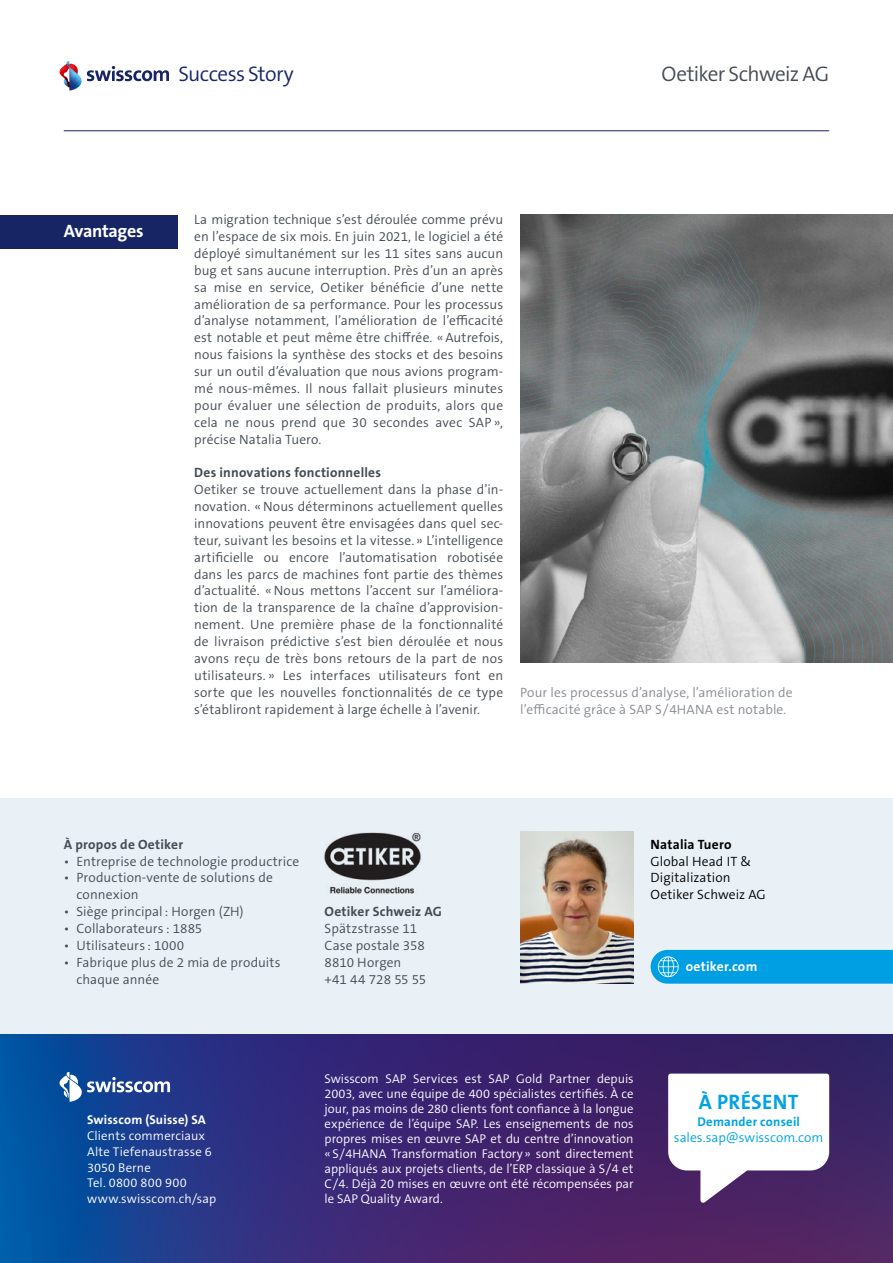
<style>
.page{position:relative;width:893px;height:1263px;background:#fff}
.page>*{position:absolute;margin:0;border:0;box-sizing:border-box;transform-origin:0 0}
.t1{font:300 21.15px "The Sans B W4";letter-spacing:-.03em;color:#444c54}
.t2{font:300 21.15px "The Sans B W4";letter-spacing:-.025em;color:#172565}
.t3{font:700 21px "The Sans B W7";letter-spacing:.015em;color:#00a3e3}
.t4{font:700 18px "The Sans B W7";letter-spacing:-.02em;color:#fff}
.t5{font:300 13.5px/16.8px "The Sans B W4";letter-spacing:.01em;color:#444c54}
.t6{font:300 13.5px/16.8px "The Sans B W4";letter-spacing:.01em;color:#868a92}
.t7{font:700 13.5px "The Sans B W7";letter-spacing:.015em;color:#444c54}
.t8{font:300 13.5px/16.8px "The Sans B W4";letter-spacing:.005em;color:#000}
.t9{font:300 13.5px "The Sans B W4";color:#00a3e3}
.t10{font:700 13.5px "The Sans B W7";letter-spacing:.015em;color:#000}
.t11{font:700 13.5px "The Sans B W7";letter-spacing:.015em;color:#fff}
.t12{font:300 12.75px/15px "The Sans B W4";letter-spacing:.005em;color:#fff;text-align:justify}
.t13{font:700 12.75px "The Sans B W7";letter-spacing:.015em;color:#fff}
.t14{font:700 12.75px "The Sans B W7";letter-spacing:.02em;color:#00a3e3}
</style>
<div class="page">
<div style="left:0;top:798px;width:893px;height:465px;background:#e8f0f5"></div>
<svg style="left:0;top:1034px;width:893px;height:229px;background:#322d78"></svg>
<svg style="left:60px;top:1072px;width:110px;height:30px;background:#4f6fac"></svg>
<svg style="left:59px;top:61px;width:110px;height:30px"></svg>
<hr style="left:64px;top:130px;width:765px;height:1px;background:#172565">
<img style="left:520px;top:832px;width:114px;height:152px">
<img style="left:520px;top:215px;width:373px;height:448px">
<svg style="left:651px;top:950px;width:242px;height:34px;background:#09a1e3"></svg>
<img style="left:324px;top:832px;width:97px;height:62px">
<div style="left:0;top:215px;width:177px;height:34px;background:#172565"></div>
<svg style="left:668px;top:1073px;width:161px;height:130px;background:#d6cddc"></svg>
<h1 class="t2" style="left:178px;top:60px;width:117px">Success Story</h1>
<h1 class="t1" style="left:662px;top:60px;width:169px">Oetiker Schweiz AG</h1>
<h3 class="t4" style="left:64px;top:220px;width:81px">Avantages</h3>
<p class="t5" style="left:194px;top:211px;width:311px;text-align:justify">La migration technique s’est déroulée comme prévu en l’espace de six mois. En juin 2021, le logiciel a été déployé simultanément sur les 11 sites sans aucun bug et sans aucune interruption. Près d’un an après sa mise en service, Oetiker bénéficie d’une nette amélioration de sa performance. Pour les processus d’analyse notamment, l’amélioration de l’efficacité est notable et peut même être chiffrée. «Autrefois, nous faisions la synthèse des stocks et des besoins sur un outil d’évaluation que nous avions program&shy;mé nous-mêmes. Il nous fallait plusieurs minutes pour évaluer une sélection de produits, alors que cela ne nous prend que 30 secondes avec SAP », précise Natalia Tuero.</p>
<p class="t7" style="left:194px;top:464px;width:188px">Des innovations fonctionnelles</p>
<p class="t5" style="left:194px;top:481px;width:311px;text-align:justify">Oetiker se trouve actuellement dans la phase d’in&shy;novation. « Nous déterminons actuellement quelles innovations peuvent être envisagées dans quel sec&shy;teur, suivant les besoins et la vitesse. » L’intelligence artificielle ou encore l’automatisation robotisée dans les parcs de machines font partie des thèmes d’actualité. « Nous mettons l’accent sur l’améliora&shy;tion de la transparence de la chaîne d’approvision&shy;nement. Une première phase de la fonctionnalité de livraison prédictive s’est bien déroulée et nous avons reçu de très bons retours de la part de nos utilisateurs. » Les interfaces utilisateurs font en sorte que les nouvelles fonctionnalités de ce type s’établiront rapidement à large échelle à l’avenir.</p>
<p class="t6" style="left:520px;top:684px;width:274px">Pour les processus d’analyse, l’amélioration de l’efficacité grâce à SAP S/4HANA est notable.</p>
<p class="t7" style="left:64px;top:835px;width:121px">À propos de Oetiker</p>
<p class="t5" style="left:64px;top:853px;width:237px">• Entreprise de technologie productrice</p>
<p class="t5" style="left:77px;top:869px;width:198px;text-indent:-13px">• Production-vente de solutions de connexion</p>
<p class="t5" style="left:64px;top:903px;width:181px">• Siège principal : Horgen (ZH)</p>
<p class="t5" style="left:64px;top:920px;width:140px">• Collaborateurs : 1885</p>
<p class="t5" style="left:64px;top:937px;width:122px">• Utilisateurs : 1000</p>
<p class="t5" style="left:77px;top:954px;width:206px;text-indent:-13px">• Fabrique plus de 2 mia de produits chaque année</p>
<p class="t7" style="left:325px;top:903px;width:119px">Oetiker Schweiz AG</p>
<p class="t5" style="left:325px;top:920px;width:103px">Spätzstrasse 11<br>Case postale 358<br>8810 Horgen +41 44 728 55 55</p>
<p class="t10" style="left:651px;top:835px;width:82px">Natalia Tuero</p>
<p class="t8" style="left:651px;top:853px;width:117px">Global Head IT &amp;<br>Digitalization<br>Oetiker Schweiz AG</p>
<p class="t11" style="left:686px;top:958px;width:73px">oetiker.com</p>
<p class="t13" style="left:87px;top:1112px;width:120px">Swisscom (Suisse) SA</p>
<p class="t12" style="left:87px;top:1128px;width:131px;line-height:15.8px;text-align:left">Clients commerciaux<br>Alte Tiefenaustrasse 6<br>3050 Berne<br>Tel. 0800 800 900 www.swisscom.ch/sap</p>
<p class="t12" style="left:325px;top:1071px;width:311px">Swisscom SAP Services est SAP Gold Partner depuis 2003, avec une équipe de 400 spécialistes certifiés. À ce jour, pas moins de 280 clients font confiance à la longue expérience de l’équipe SAP. Les enseignements de nos propres mises en œuvre SAP et du centre d’innovation «S/4HANA Transformation Factory » sont directement appliqués aux projets clients, de l’ERP classique à S/4 et C/4. Déjà 20 mises en œuvre ont été récompensées par le SAP Quality Award.</p>
<h2 class="t3" style="left:699px;top:1089px;width:101px">À PRÉSENT</h2>
<p class="t14" style="left:697px;top:1113px;width:104px">Demander conseil</p>
<p class="t9" style="left:674px;top:1129px;width:151px">sales.sap@swisscom.com</p>
</div>
